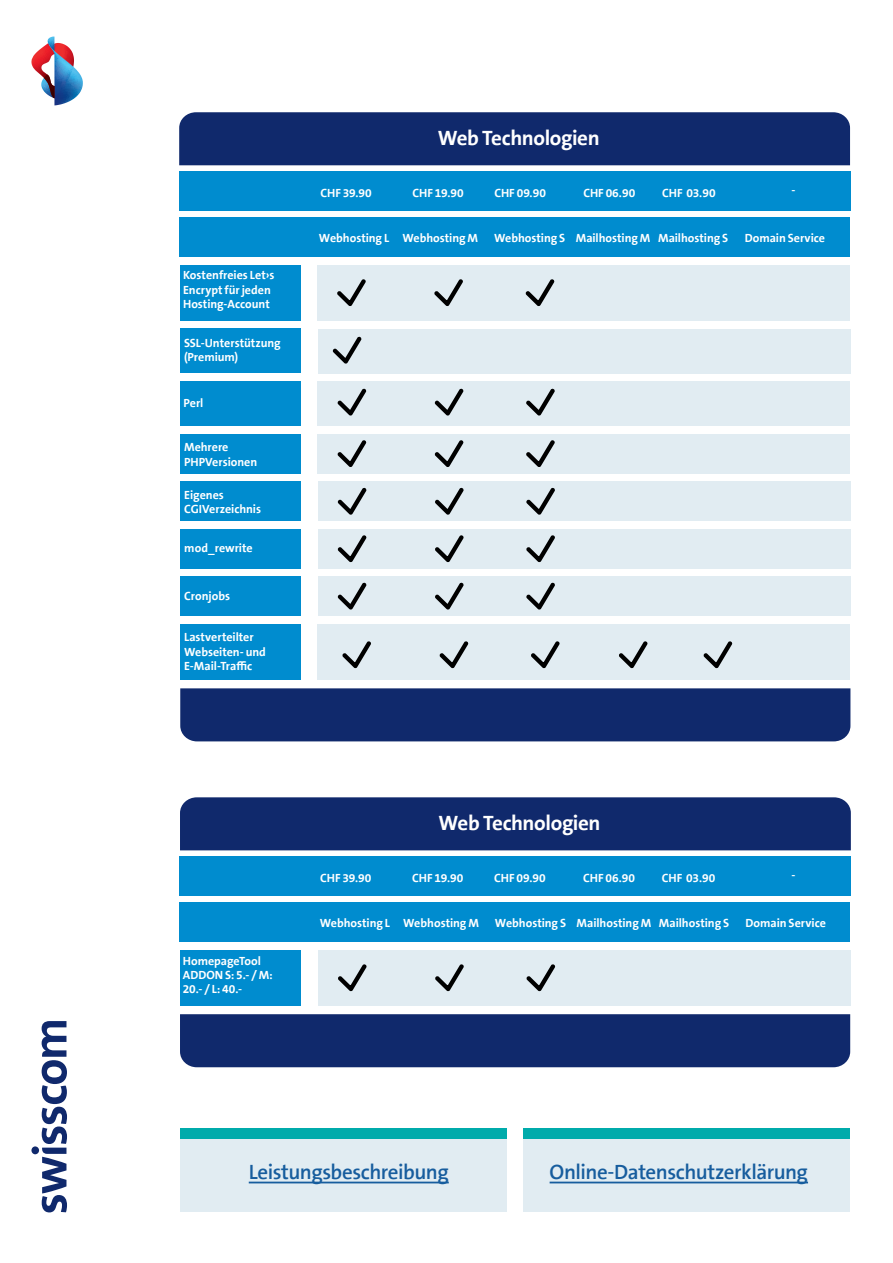
<style>
.page{position:relative;width:893px;height:1263px;background:#fff}
.page>*{position:absolute;margin:0;border:0;box-sizing:border-box;transform-origin:0 0}
.TheSans_B3_Light{font:600 21px "The Sans B6";letter-spacing:-.025em;color:#175d9e}
.TheSansB_B7_Bold{font:700 21px "The Sans B7";letter-spacing:-.02em;color:#fff}
.TheSansB_B7_Bold-2{font:700 12px/14.4px "The Sans B7";color:#fff}
.TheSansB_W3_Light{font:700 12px "The Sans B7";color:#fff}
</style>
<div class="page">
<svg style="left:31px;top:1021px;width:36px;height:191px"></svg>
<svg style="left:31px;top:37px;width:52px;height:68px"></svg>
<div style="left:179px;top:112px;width:671px;height:53px;background:#10296c"></div>
<div style="left:180px;top:329px;width:120px;height:44px;background:#008ccf"></div>
<div style="left:180px;top:434px;width:120px;height:39px;background:#008ccf"></div>
<div style="left:180px;top:624px;width:120px;height:56px;background:#008ccf"></div>
<div style="left:318px;top:329px;width:532px;height:44px;background:#e1ecf2"></div>
<div style="left:317px;top:624px;width:533px;height:56px;background:#e1ecf2"></div>
<div style="left:180px;top:688px;width:670px;height:53px;background:#10296c"></div>
<div style="left:179px;top:172px;width:671px;height:39px;background:#008ccf"></div>
<div style="left:179px;top:218px;width:671px;height:39px;background:#008ccf"></div>
<svg style="left:332px;top:336px;width:30px;height:28px"></svg>
<svg style="left:342px;top:641px;width:29px;height:28px"></svg>
<svg style="left:439px;top:641px;width:30px;height:28px"></svg>
<svg style="left:531px;top:641px;width:29px;height:28px"></svg>
<svg style="left:619px;top:641px;width:29px;height:28px"></svg>
<svg style="left:703px;top:641px;width:30px;height:28px"></svg>
<div style="left:180px;top:265px;width:121px;height:56px;background:#008ccf"></div>
<div style="left:317px;top:265px;width:533px;height:56px;background:#e1ecf2"></div>
<svg style="left:337px;top:279px;width:29px;height:27px"></svg>
<svg style="left:434px;top:279px;width:29px;height:27px"></svg>
<svg style="left:525px;top:279px;width:30px;height:27px"></svg>
<div style="left:180px;top:382px;width:121px;height:44px;background:#008ccf"></div>
<div style="left:318px;top:382px;width:532px;height:44px;background:#e1ecf2"></div>
<div style="left:318px;top:434px;width:532px;height:39px;background:#e1ecf2"></div>
<svg style="left:337px;top:388px;width:30px;height:28px"></svg>
<svg style="left:337px;top:440px;width:30px;height:27px"></svg>
<svg style="left:434px;top:388px;width:30px;height:28px"></svg>
<svg style="left:434px;top:440px;width:30px;height:27px"></svg>
<svg style="left:526px;top:388px;width:29px;height:28px"></svg>
<svg style="left:526px;top:440px;width:29px;height:27px"></svg>
<div style="left:180px;top:482px;width:121px;height:39px;background:#008ccf"></div>
<div style="left:318px;top:482px;width:532px;height:39px;background:#e1ecf2"></div>
<svg style="left:337px;top:487px;width:30px;height:28px"></svg>
<svg style="left:435px;top:487px;width:29px;height:28px"></svg>
<svg style="left:526px;top:487px;width:29px;height:28px"></svg>
<div style="left:180px;top:529px;width:121px;height:39px;background:#008ccf"></div>
<div style="left:318px;top:529px;width:532px;height:39px;background:#e1ecf2"></div>
<svg style="left:337px;top:535px;width:30px;height:28px"></svg>
<svg style="left:435px;top:535px;width:29px;height:28px"></svg>
<svg style="left:526px;top:535px;width:29px;height:28px"></svg>
<div style="left:180px;top:577px;width:121px;height:39px;background:#008ccf"></div>
<div style="left:318px;top:577px;width:532px;height:39px;background:#e1ecf2"></div>
<svg style="left:337px;top:582px;width:30px;height:28px"></svg>
<svg style="left:435px;top:582px;width:29px;height:28px"></svg>
<svg style="left:526px;top:582px;width:29px;height:28px"></svg>
<div style="left:180px;top:797px;width:671px;height:53px;background:#10296c"></div>
<div style="left:180px;top:1014px;width:670px;height:53px;background:#10296c"></div>
<div style="left:179px;top:857px;width:671px;height:39px;background:#008ccf"></div>
<div style="left:179px;top:903px;width:671px;height:39px;background:#008ccf"></div>
<div style="left:180px;top:950px;width:120px;height:56px;background:#008ccf"></div>
<div style="left:318px;top:950px;width:533px;height:56px;background:#e1ecf2"></div>
<svg style="left:338px;top:964px;width:29px;height:28px"></svg>
<svg style="left:435px;top:964px;width:29px;height:28px"></svg>
<svg style="left:526px;top:964px;width:30px;height:28px"></svg>
<div style="left:524px;top:1139px;width:326px;height:73px;background:#e1ecf2"></div>
<div style="left:524px;top:1128px;width:326px;height:11px;background:#00abab"></div>
<hr style="left:550px;top:1181px;width:258px;height:2px;background:#175d9e">
<div style="left:180px;top:1139px;width:326px;height:73px;background:#e1ecf2"></div>
<div style="left:180px;top:1128px;width:326px;height:11px;background:#00abab"></div>
<hr style="left:249px;top:1181px;width:200px;height:2px;background:#175d9e">
<p class="TheSansB_B7_Bold" style="left:438px;top:124px;width:163px">Web Technologien</p>
<p class="TheSansB_B7_Bold-2" style="left:320px;top:186px;width:53px">CHF 39.90</p>
<p class="TheSansB_B7_Bold-2" style="left:412px;top:185px;width:53px">CHF 19.90</p>
<p class="TheSansB_B7_Bold-2" style="left:494px;top:186px;width:53px">CHF 09.90</p>
<p class="TheSansB_B7_Bold-2" style="left:583px;top:186px;width:53px">CHF 06.90</p>
<p class="TheSansB_B7_Bold-2" style="left:662px;top:186px;width:55px">CHF 03.90</p>
<p class="TheSansB_B7_Bold-2" style="left:792px;top:183px;width:6px">-</p>
<p class="TheSansB_B7_Bold-2" style="left:183px;top:268px;width:93px">Kostenfreies Let›s<br>Encrypt für jeden<br>Hosting-Account</p>
<p class="TheSansB_B7_Bold-2" style="left:184px;top:336px;width:98px">SSL-Unterstützung (Premium)</p>
<p class="TheSansB_B7_Bold-2" style="left:184px;top:396px;width:21px">Perl</p>
<p class="TheSansB_B7_Bold-2" style="left:184px;top:440px;width:75px">Mehrere<br>PHPVersionen</p>
<p class="TheSansB_B7_Bold-2" style="left:184px;top:488px;width:78px">Eigenes<br>CGIVerzeichnis</p>
<p class="TheSansB_B7_Bold-2" style="left:184px;top:541px;width:70px">mod_rewrite</p>
<p class="TheSansB_B7_Bold-2" style="left:184px;top:588px;width:47px">Cronjobs</p>
<p class="TheSansB_B7_Bold-2" style="left:184px;top:630px;width:83px">Lastverteilter<br>Webseiten- und<br>E-Mail-Traffic</p>
<p class="TheSansB_W3_Light" style="left:319px;top:231px;width:72px">Webhosting L</p>
<p class="TheSansB_W3_Light" style="left:402px;top:231px;width:77px">Webhosting M</p>
<p class="TheSansB_W3_Light" style="left:494px;top:231px;width:73px">Webhosting S</p>
<p class="TheSansB_W3_Light" style="left:576px;top:231px;width:76px">Mailhosting M</p>
<p class="TheSansB_W3_Light" style="left:658px;top:231px;width:72px">Mailhosting S</p>
<p class="TheSansB_W3_Light" style="left:745px;top:231px;width:82px">Domain Service</p>
<p class="TheSansB_B7_Bold-2" style="left:183px;top:953px;width:91px">HomepageTool<br>ADDON S: 5.- / M:<br>20.- / L: 40.-</p>
<p class="TheSansB_B7_Bold" style="left:439px;top:809px;width:163px">Web Technologien</p>
<p class="TheSansB_B7_Bold-2" style="left:320px;top:871px;width:53px">CHF 39.90</p>
<p class="TheSansB_B7_Bold-2" style="left:412px;top:870px;width:53px">CHF 19.90</p>
<p class="TheSansB_B7_Bold-2" style="left:494px;top:871px;width:53px">CHF 09.90</p>
<p class="TheSansB_B7_Bold-2" style="left:583px;top:871px;width:53px">CHF 06.90</p>
<p class="TheSansB_B7_Bold-2" style="left:662px;top:871px;width:55px">CHF 03.90</p>
<p class="TheSansB_B7_Bold-2" style="left:791px;top:868px;width:6px">-</p>
<p class="TheSansB_W3_Light" style="left:320px;top:916px;width:72px">Webhosting L</p>
<p class="TheSansB_W3_Light" style="left:403px;top:916px;width:77px">Webhosting M</p>
<p class="TheSansB_W3_Light" style="left:495px;top:916px;width:73px">Webhosting S</p>
<p class="TheSansB_W3_Light" style="left:577px;top:916px;width:76px">Mailhosting M</p>
<p class="TheSansB_W3_Light" style="left:659px;top:916px;width:72px">Mailhosting S</p>
<p class="TheSansB_W3_Light" style="left:746px;top:916px;width:82px">Domain Service</p>
<p class="TheSans_B3_Light" style="left:249px;top:1158px;width:201px">Leistungsbeschreibung</p>
<p class="TheSans_B3_Light" style="left:550px;top:1158px;width:260px">Online-Datenschutzerklärung</p>
</div>
